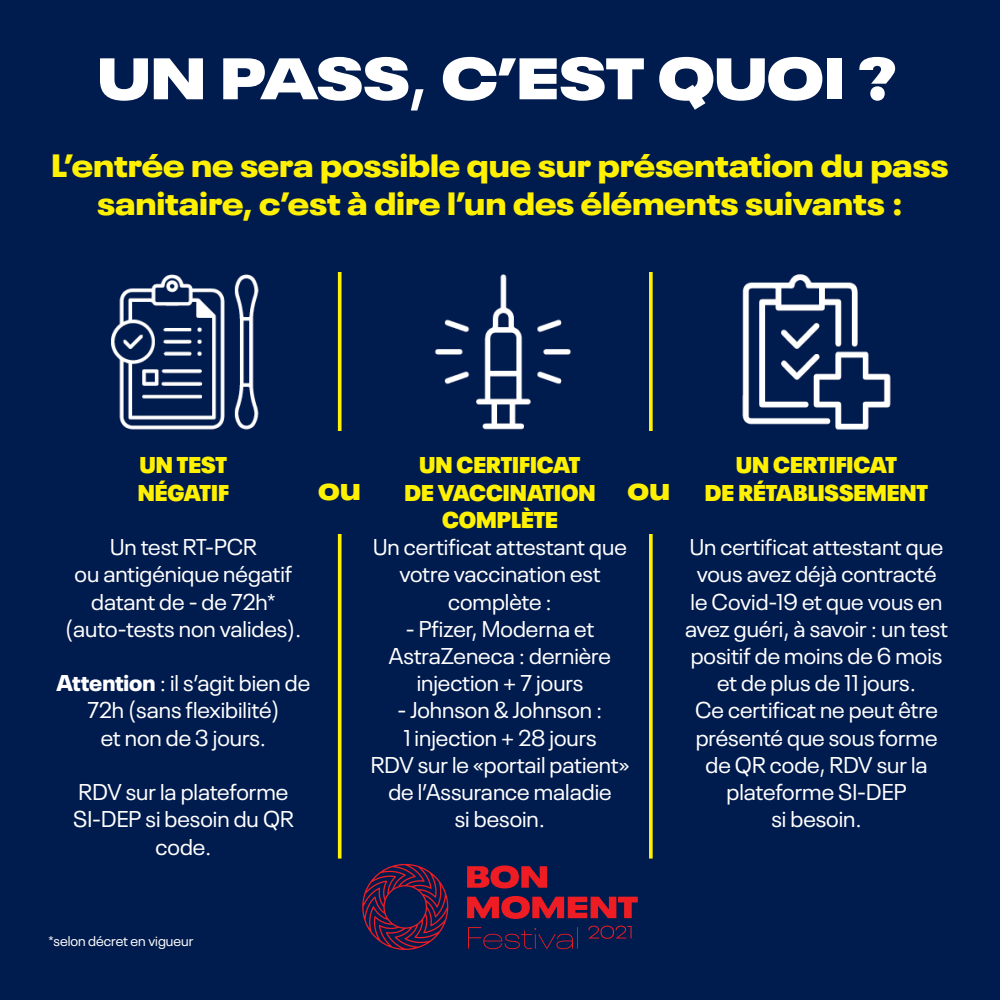
<style>
.page{position:relative;width:1000px;height:1000px;background:#001b4e}
.page>*{position:absolute;margin:0;border:0;box-sizing:border-box;transform-origin:0 0}
.t1{font:900 expanded 58px "Neue Plak";letter-spacing:-.01em;color:#fff}
.t2{font:900 expanded 32px/38.4px "Neue Plak";letter-spacing:-.005em;color:#fff101;text-align:center}
.t3{font:22.7px/27.2px "Neue Plak";color:#fff;text-align:center}
.t4{font:900 22.7px "Neue Plak";color:#fff101}
.t5{font:14px "Neue Plak";color:#fff}
.s1{font-weight:600;font-size:63.4px}
.s2{font-weight:900}
</style>
<div class="page">
<svg style="left:588px;top:926px;width:44px;height:13px"></svg>
<svg style="left:468px;top:927px;width:110px;height:22px"></svg>
<svg style="left:467px;top:896px;width:171px;height:23px"></svg>
<svg style="left:467px;top:865px;width:80px;height:23px"></svg>
<svg style="left:362px;top:864px;width:86px;height:86px"></svg>
<svg style="left:338px;top:534px;width:4px;height:325px"></svg>
<svg style="left:649px;top:534px;width:4px;height:325px"></svg>
<svg style="left:649px;top:272px;width:4px;height:159px"></svg>
<svg style="left:338px;top:272px;width:4px;height:159px"></svg>
<img style="left:111px;top:274px;width:148px;height:156px">
<img style="left:434px;top:274px;width:137px;height:156px">
<img style="left:742px;top:274px;width:149px;height:156px">
<p class="t1" style="left:98px;top:28px;width:800px">UN PASS<span class="s1">,</span> C’EST QUOI ?</p>
<p class="t2" style="left:51px;top:142px;width:899px">L’entrée ne sera possible que sur présentation du pass sanitaire, c’est à dire l’un des éléments suivants :</p>
<p class="t4" style="left:140px;top:446px;width:89px">UN TEST</p>
<p class="t4" style="left:138px;top:474px;width:93px">NÉGATIF</p>
<p class="t3" style="left:110px;top:531px;width:148px">Un test RT-PCR</p>
<p class="t3" style="left:75px;top:558px;width:219px">ou antigénique négatif</p>
<p class="t3" style="left:91px;top:586px;width:186px">datant de - de 72h*</p>
<p class="t3" style="left:65px;top:613px;width:238px">(auto-tests non valides).</p>
<p class="t3" style="left:57px;top:667px;width:255px"><span class="s2">Attention</span> : il s’agit bien de<br>72h (sans flexibilité)</p>
<p class="t3" style="left:101px;top:722px;width:167px">et non de 3 jours.</p>
<p class="t3" style="left:79px;top:776px;width:211px">RDV sur la plateforme</p>
<p class="t3" style="left:73px;top:804px;width:222px">SI-DEP si besoin du QR code.</p>
<p class="t4" style="left:420px;top:446px;width:162px">UN CERTIFICAT</p>
<p class="t4" style="left:404px;top:474px;width:193px">DE VACCINATION</p>
<p class="t4" style="left:442px;top:501px;width:117px">COMPLÈTE</p>
<p class="t3" style="left:373px;top:531px;width:255px">Un certificat attestant que votre vaccination est</p>
<p class="t3" style="left:448px;top:586px;width:105px">complète :</p>
<p class="t3" style="left:389px;top:613px;width:224px">- Pfizer, Moderna et<br>AstraZeneca : dernière</p>
<p class="t3" style="left:417px;top:667px;width:168px">injection + 7 jours</p>
<p class="t3" style="left:397px;top:695px;width:207px">- Johnson &amp; Johnson :</p>
<p class="t3" style="left:403px;top:722px;width:195px">1 injection + 28 jours</p>
<p class="t3" style="left:371px;top:749px;width:260px">RDV sur le «portail patient» de l’Assurance maladie</p>
<p class="t3" style="left:455px;top:804px;width:92px">si besoin.</p>
<p class="t2" style="left:318px;top:465px;width:44px">ou</p>
<p class="t2" style="left:628px;top:465px;width:44px">ou</p>
<p class="t4" style="left:736px;top:446px;width:162px">UN CERTIFICAT</p>
<p class="t4" style="left:705px;top:474px;width:225px">DE RÉTABLISSEMENT</p>
<p class="t3" style="left:685px;top:531px;width:264px">Un certificat attestant que vous avez déjà contracté<br>le Covid-19 et que vous en avez guéri, à savoir : un test positif de moins de 6 mois et de plus de 11 jours.</p>
<p class="t3" style="left:695px;top:695px;width:245px">Ce certificat ne peut être présenté que sous forme de QR code, RDV sur la plateforme SI-DEP</p>
<p class="t3" style="left:771px;top:804px;width:92px">si besoin.</p>
<p class="t5" style="left:48px;top:931px;width:146px">*selon décret en vigueur</p>
</div>
